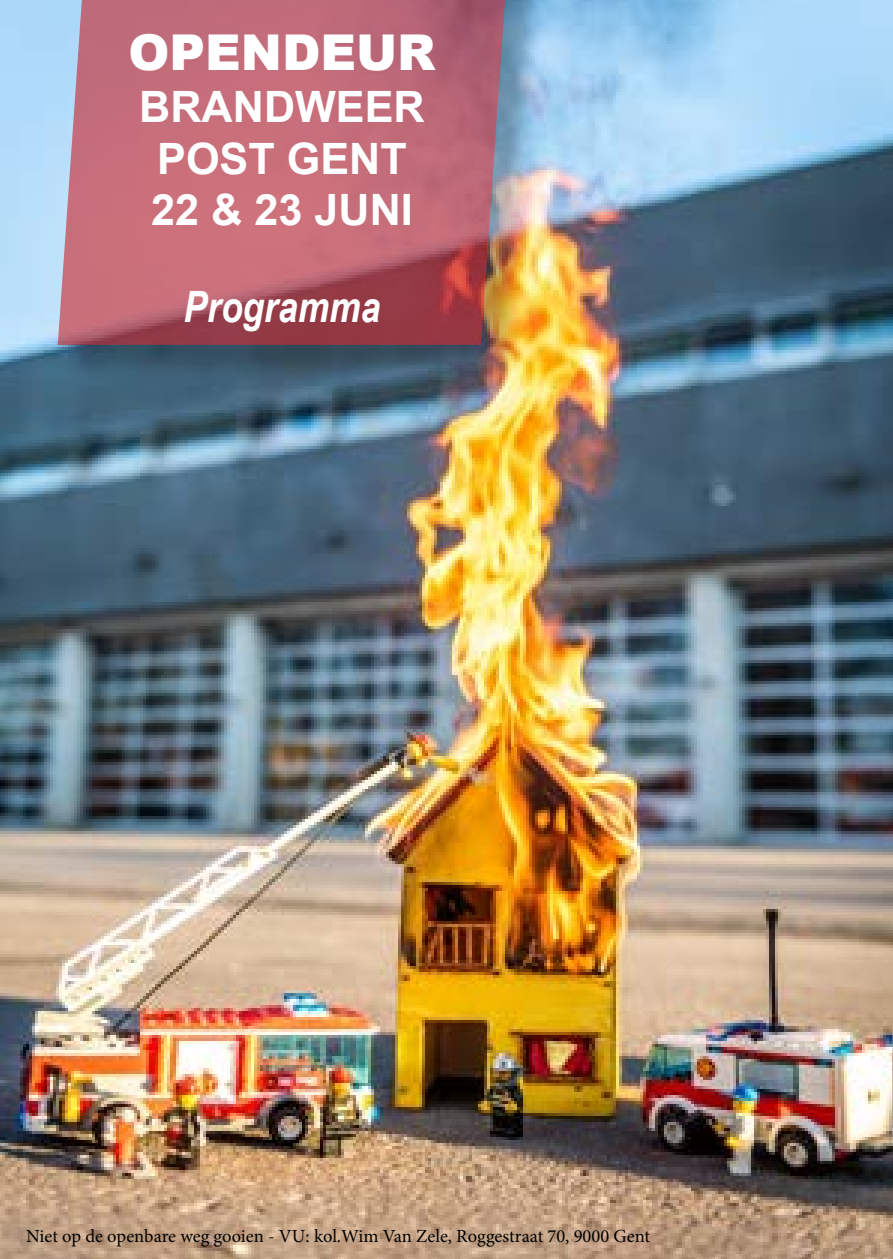
<style>
.page{position:relative;width:893px;height:1259px;background:#fff}
.page>*{position:absolute;margin:0;border:0;box-sizing:border-box;transform-origin:0 0}
.t1{font:900 49.5px "Arial";color:#fff}
.t2{font:700 43.2px/51.9px "Arial";color:#fff}
.t3{font:italic 700 43.2px "Arial Narrow";color:#fff}
.t4{font:18.6px "Minion Pro";color:#000}
</style>
<div class="page">
<img style="left:0;top:0;width:893px;height:1259px">
<div style="left:64px;top:0;width:483px;height:383px;background:#000;opacity:.45"></div>
<svg style="left:56px;top:0;width:454px;height:346px;background:#ba6976"></svg>
<h1 class="t1" style="left:128px;top:16px;width:309px">OPENDEUR</h1>
<h2 class="t2" style="left:139px;top:81px;width:287px">BRANDWEER<br>POST GENT<br>22 &amp; 23 JUNI</h2>
<h2 class="t3" style="left:184px;top:274px;width:198px">Programma</h2>
<p class="t4" style="left:26px;top:1224px;width:625px">Niet op de openbare weg gooien - VU: kol.Wim Van Zele, Roggestraat 70, 9000 Gent</p>
</div>
